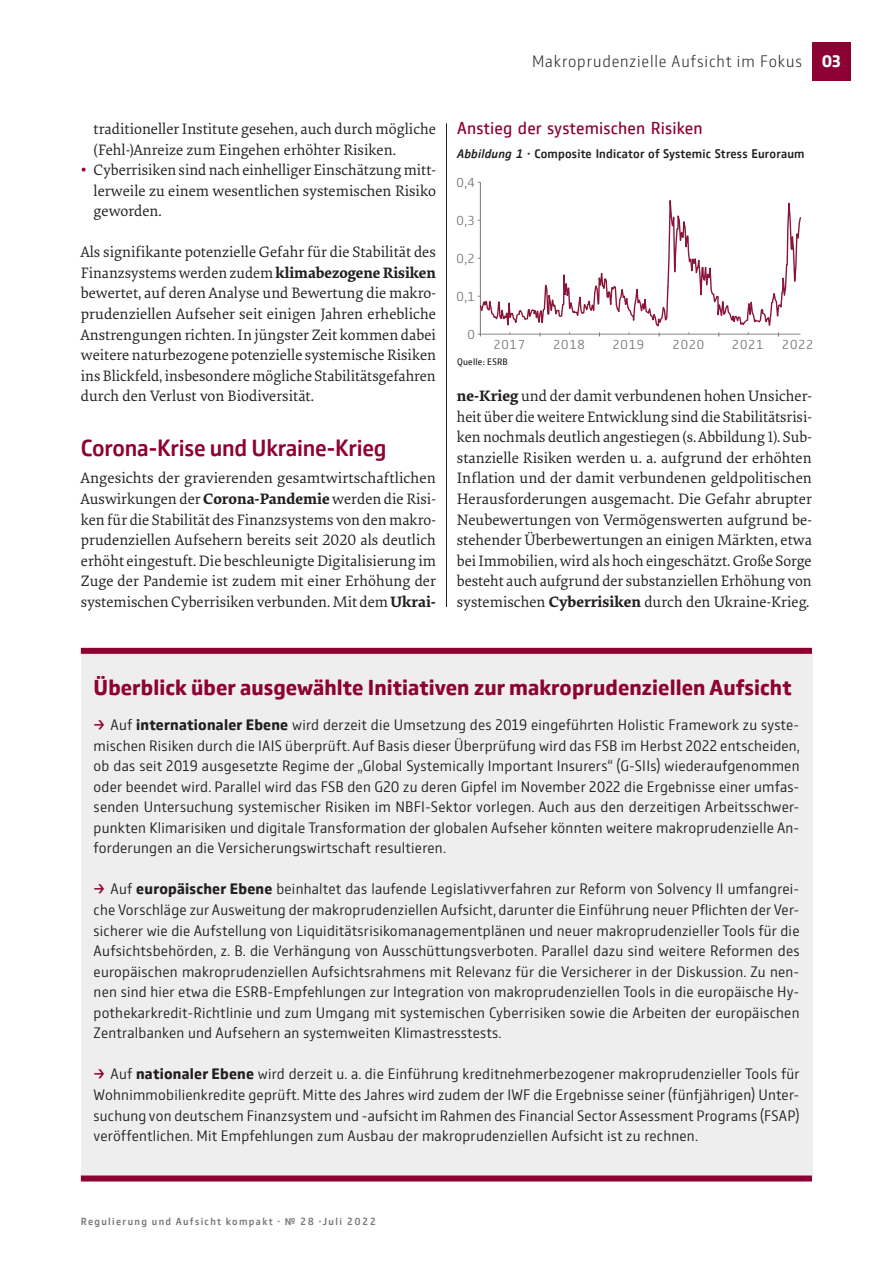
<style>
.page{position:relative;width:893px;height:1263px;background:#fff}
.page>*{position:absolute;margin:0;border:0;box-sizing:border-box;transform-origin:0 0}
.Headline_ohne_n{font:500 24px "GD Vtype";letter-spacing:-.01em;color:#8d0233}
.Kasten-Headline{font:700 22.5px "GD Vtype";letter-spacing:.005em;color:#8d0233}
.Info-Headline-1sp{font:18px "GD Vtype";letter-spacing:.01em;color:#8d0233}
.t1{font:200 17.25px "GD Vtype";letter-spacing:.05em;color:#231f20}
.t2{font:300 15.75px/20.5px "GD Vtype";letter-spacing:.015em;color:#231f20;text-align:justify}
.Fließtext-o_Einz{font:15.75px/20.5px "Elena";color:#231f20;text-align:justify}
.t3{font:300 13.5px "GD Vtype";color:#76787b}
.Info-Headline-1sp-2{font:500 12.75px "GD Vtype";letter-spacing:.015em;color:#231f20}
.t4{font:500 10.5px "GD Vtype";letter-spacing:.13em;color:#76787b}
.Info-Fuß-Quelle{font:9.75px "GD Vtype";letter-spacing:.02em;color:#231f20}
.s1{color:#8d0233}
.s2{font-weight:700}
.s3{font-weight:700;color:#fff}
.s4{font-style:italic}
.s5{font-weight:500;color:#8d0233}
</style>
<div class="page">
<div style="left:81px;top:652px;width:731px;height:525px;background:#eeeeef"></div>
<div style="left:81px;top:1175px;width:731px;height:6px;background:#8d0233"></div>
<div style="left:81px;top:648px;width:731px;height:6px;background:#8d0233"></div>
<hr style="left:446px;top:123px;width:1px;height:484px;background:#231f20">
<div style="left:812px;top:43px;width:38px;height:38px;background:#8d0233"></div>
<svg style="left:480px;top:182px;width:321px;height:153px"></svg>
<p class="Fließtext-o_Einz" style="left:94px;top:118px;width:344px">traditioneller Institute gesehen, auch durch mögliche (Fehl-)Anreize zum Eingehen erhöhter Risiken.</p>
<p class="Fließtext-o_Einz" style="left:94px;top:159px;width:344px;text-indent:-13px"><span class="s1">•</span> Cyberrisiken sind nach einhelliger Einschätzung mitt&shy;lerweile zu einem wesentlichen systemischen Risiko geworden.</p>
<p class="Fließtext-o_Einz" style="left:81px;top:241px;width:357px">Als signifikante potenzielle Gefahr für die Stabilität des Finanzsystems werden zudem <span class="s2">klimabezogene Risiken </span>bewertet, auf deren Analyse und Bewertung die makro&shy;prudenziellen Aufseher seit einigen Jahren erhebliche Anstrengungen richten. In jüngster Zeit kommen dabei weitere naturbezogene potenzielle systemische Risiken ins Blickfeld, insbesondere mögliche Stabilitätsgefahren durch den Verlust von Biodiversität.</p>
<p class="Headline_ohne_n" style="left:81px;top:431px;width:307px">Corona-Krise und Ukraine-Krieg</p>
<p class="Fließtext-o_Einz" style="left:81px;top:467px;width:357px">Angesichts der gravierenden gesamtwirtschaftlichen Auswirkungen der <span class="s2">Corona-Pandemie</span> werden die Risi&shy;ken für die Stabilität des Finanzsystems von den makro&shy;prudenziellen Aufsehern bereits seit 2020 als deutlich erhöht eingestuft. Die beschleunigte Digitalisierung im Zuge der Pandemie ist zudem mit einer Erhöhung der systemischen Cyberrisiken verbunden. Mit dem <span class="s2">Ukrai-</span></p>
<p class="t1" style="left:532px;top:49px;width:310px">Makroprudenzielle Aufsicht im Fokus <span class="s3">03</span></p>
<p class="Info-Headline-1sp" style="left:457px;top:116px;width:247px">Anstieg der systemischen Risiken</p>
<p class="Info-Headline-1sp-2" style="left:457px;top:145px;width:349px"><span class="s4">Abbildung 1</span> · Composite Indicator of Systemic Stress Euroraum</p>
<p class="t3" style="left:456px;top:173px;width:20px">0,4</p>
<p class="t3" style="left:456px;top:211px;width:20px">0,3</p>
<p class="t3" style="left:456px;top:249px;width:20px">0,2</p>
<p class="t3" style="left:456px;top:287px;width:20px">0,1</p>
<p class="t3" style="left:467px;top:325px;width:10px">0</p>
<p class="t3" style="left:493px;top:335px;width:34px">2017</p>
<p class="t3" style="left:553px;top:335px;width:34px">2018</p>
<p class="t3" style="left:612px;top:335px;width:34px">2019</p>
<p class="t3" style="left:672px;top:335px;width:34px">2020</p>
<p class="t3" style="left:732px;top:335px;width:34px">2021</p>
<p class="Info-Fuß-Quelle" style="left:457px;top:355px;width:52px">Quelle: ESRB</p>
<p class="t3" style="left:782px;top:335px;width:34px">2022</p>
<p class="Fließtext-o_Einz" style="left:457px;top:385px;width:357px"><span class="s2">ne-Krieg</span> und der damit verbundenen hohen Unsicher&shy;heit über die weitere Entwicklung sind die Stabilitätsrisi&shy;ken nochmals deutlich angestiegen (s. Abbildung 1). Sub&shy;stanzielle Risiken werden u. a. aufgrund der erhöhten Inflation und der damit verbundenen geldpolitischen Herausforderungen ausgemacht. Die Gefahr abrupter Neubewertungen von Vermögenswerten aufgrund be&shy;stehender Überbewertungen an einigen Märkten, etwa bei Immobilien, wird als hoch eingeschätzt. Große Sorge besteht auch aufgrund der substanziellen Erhöhung von systemischen <span class="s2">Cyberrisiken</span> durch den Ukraine-Krieg.</p>
<p class="Kasten-Headline" style="left:94px;top:671px;width:699px">Überblick über ausgewählte Initiativen zur makroprudenziellen Aufsicht</p>
<p class="t2" style="left:94px;top:714px;width:708px"><span class="s5">→</span> Auf <span class="s2">internationaler Ebene</span> wird derzeit die Umsetzung des 2019 eingeführten Holistic Framework zu syste&shy;mischen Risiken durch die IAIS überprüft. Auf Basis dieser Überprüfung wird das FSB im Herbst 2022 entscheiden, ob das seit 2019 ausgesetzte Regime der „Global Systemically Important Insurers“ (G-SIIs) wiederaufgenommen oder beendet wird. Parallel wird das FSB den G20 zu deren Gipfel im November 2022 die Ergebnisse einer umfas&shy;senden Untersuchung systemischer Risiken im NBFI-Sektor vorlegen. Auch aus den derzeitigen Arbeitsschwer&shy;punkten Klimarisiken und digitale Transformation der globalen Aufseher könnten weitere makroprudenzielle An&shy;forderungen an die Versicherungswirtschaft resultieren.</p>
<p class="t2" style="left:94px;top:878px;width:707px"><span class="s5">→</span> Auf <span class="s2">europäischer Ebene</span> beinhaltet das laufende Legislativverfahren zur Reform von Solvency II umfangrei&shy;che Vorschläge zur Ausweitung der makroprudenziellen Aufsicht, darunter die Einführung neuer Pflichten der Ver&shy;sicherer wie die Aufstellung von Liquiditätsrisikomanagementplänen und neuer makroprudenzieller Tools für die Aufsichtsbehörden, z. B. die Verhängung von Ausschüttungsverboten. Parallel dazu sind weitere Reformen des europäischen makroprudenziellen Aufsichtsrahmens mit Relevanz für die Versicherer in der Diskussion. Zu nen&shy;nen sind hier etwa die ESRB-Empfehlungen zur Integration von makroprudenziellen Tools in die europäische Hy&shy;pothekarkredit-Richtlinie und zum Umgang mit systemischen Cyberrisiken sowie die Arbeiten der europäischen Zentralbanken und Aufsehern an systemweiten Klimastresstests.</p>
<p class="t2" style="left:94px;top:1063px;width:708px"><span class="s5">→</span> Auf <span class="s2">nationaler Ebene</span> wird derzeit u. a. die Einführung kreditnehmerbezogener makroprudenzieller Tools für Wohnimmobilienkredite geprüft. Mitte des Jahres wird zudem der IWF die Ergebnisse seiner (fünfjährigen) Unter&shy;suchung von deutschem Finanzsystem und -aufsicht im Rahmen des Financial Sector Assessment Programs (FSAP) veröffentlichen. Mit Empfehlungen zum Ausbau der makroprudenziellen Aufsicht ist zu rechnen.</p>
<p class="t4" style="left:81px;top:1214px;width:297px">Regulierung und Aufsicht kompakt · № 28 ·Juli 2022</p>
</div>
